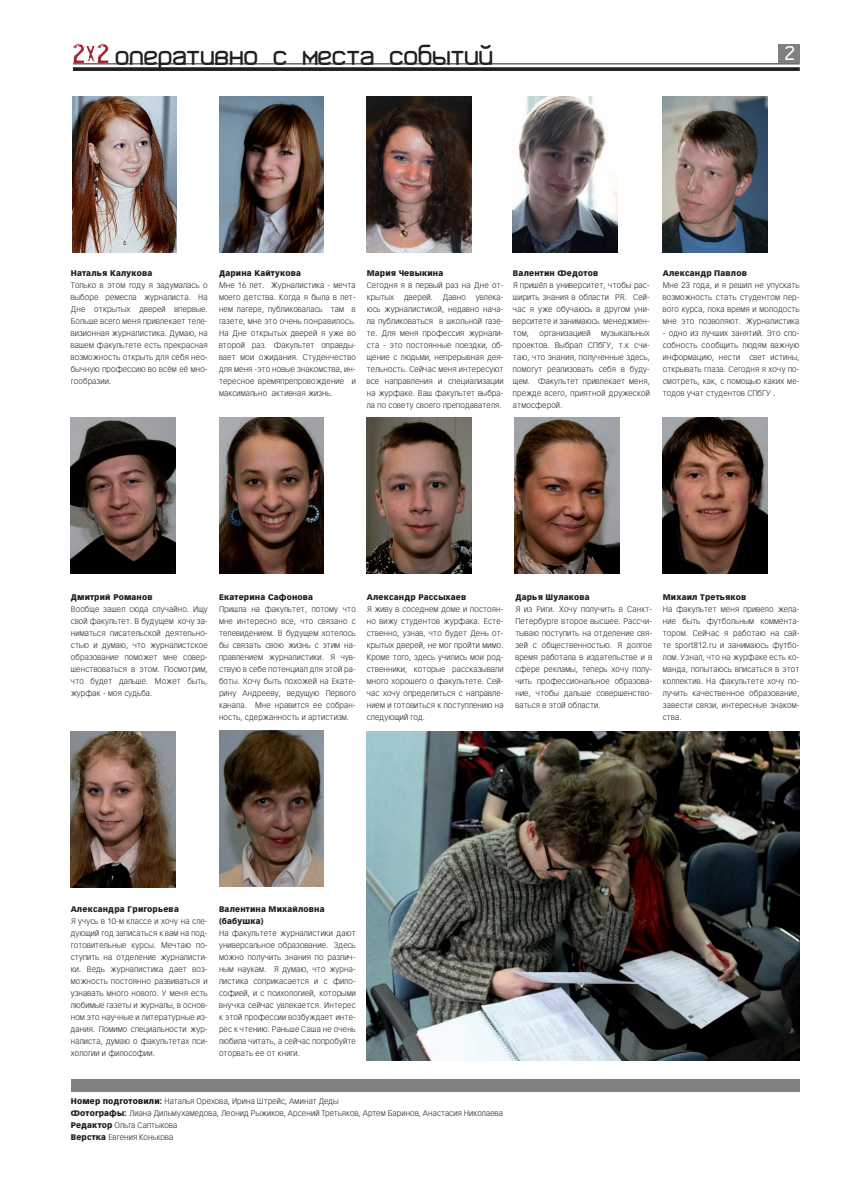
<style>
.page{position:relative;width:842px;height:1191px;background:#fff}
.page>*{position:absolute;margin:0;border:0;box-sizing:border-box;transform-origin:0 0}
.t1{font:500 32px "JF Streetround";color:#231f20}
.t2{font:500 22px "JF Streetround";color:#fff}
.t3{font:300 8px/12px "Julia DI01";letter-spacing:.02em;color:#231f20;text-align:justify}
.t4{font:900 8px "Julia DI01";letter-spacing:.02em;color:#231f20}
.s1{font-weight:900}
</style>
<div class="page">
<hr style="left:73px;top:63px;width:727px;height:1px;background:#231f20">
<svg style="left:73px;top:67px;width:727px;height:4px;background:#322f30"></svg>
<div style="left:778px;top:45px;width:22px;height:18px;background:#817f82"></div>
<svg style="left:73px;top:44px;width:36px;height:19px"></svg>
<img style="left:219px;top:96px;width:105px;height:156px">
<img style="left:72px;top:96px;width:105px;height:156px">
<img style="left:663px;top:96px;width:105px;height:156px">
<img style="left:513px;top:96px;width:105px;height:156px">
<img style="left:367px;top:96px;width:105px;height:156px">
<img style="left:367px;top:418px;width:105px;height:156px">
<img style="left:71px;top:732px;width:105px;height:156px">
<img style="left:514px;top:418px;width:105px;height:156px">
<img style="left:71px;top:418px;width:105px;height:156px">
<img style="left:219px;top:418px;width:105px;height:156px">
<img style="left:663px;top:418px;width:105px;height:156px">
<img style="left:219px;top:731px;width:105px;height:155px">
<div style="left:71px;top:1079px;width:728px;height:12px;background:#818183"></div>
<img style="left:367px;top:731px;width:432px;height:329px">
<p class="t1" style="left:116px;top:40px;width:379px">оперативно с места событий</p>
<p class="t2" style="left:785px;top:43px;width:11px">2</p>
<p class="t4" style="left:71px;top:269px;width:83px">Наталья Калукова</p>
<p class="t3" style="left:71px;top:279px;width:138px">Только в этом году я задумалась о выборе ремесла журналиста. На Дне открытых дверей впервые.<br>Больше всего меня привлекает теле&shy;визионная журналистика. Думаю, на вашем факультете есть прекрасная возможность открыть для себя нео&shy;бычную профессию во всём её мно&shy;гообразии.</p>
<p class="t4" style="left:219px;top:269px;width:83px">Дарина Кайтукова</p>
<p class="t3" style="left:219px;top:279px;width:138px">Мне 16 лет. Журналистика - мечта моего детства. Когда я была в лет&shy;нем лагере, публиковалась там в газете, мне это очень понравилось.<br>На Дне открытых дверей я уже во второй раз. Факультет оправды&shy;вает мои ожидания. Студенчество для меня -это новые знакомства, ин&shy;тересное времяпрепровождение и максимально активная жизнь.</p>
<p class="t4" style="left:367px;top:269px;width:78px">Мария Чевыкина</p>
<p class="t3" style="left:367px;top:279px;width:138px">Сегодня я в первый раз на Дне от&shy;крытых</p>
<p class="t3" style="left:404px;top:291px;width:30px">дверей.</p>
<p class="t3" style="left:443px;top:291px;width:24px">Давно</p>
<p class="t3" style="left:367px;top:291px;width:138px;text-indent:109px">увлека&shy;юсь журналистикой, недавно нача&shy;ла публиковаться в школьной газе&shy;те. Для меня профессия журнали&shy;ста - это постоянные поездки, об&shy;щение с людьми, непрерывная дея&shy;тельность. Сейчас меня интересуют все направления и специализации на журфаке. Ваш факультет выбра&shy;ла по совету своего преподавателя.</p>
<p class="t4" style="left:513px;top:269px;width:87px">Валентин Федотов</p>
<p class="t3" style="left:513px;top:279px;width:138px">Я пришёл в университет, чтобы рас&shy;ширить знания в области PR. Сей&shy;час я уже обучаюсь в другом уни&shy;верситете и занимаюсь менеджмен&shy;том,</p>
<p class="t3" style="left:540px;top:327px;width:52px">организацией</p>
<p class="t3" style="left:513px;top:327px;width:138px;text-indent:88px">музыкальных проектов. Выбрал СПбГУ, т.к счи&shy;таю, что знания, полученные здесь, помогут реализовать себя в буду&shy;щем. Факультет привлекает меня, прежде всего, приятной дружеской атмосферой.</p>
<p class="t4" style="left:663px;top:269px;width:86px">Александр Павлов</p>
<p class="t3" style="left:663px;top:279px;width:138px">Мне 23 года, и я решил не упускать возможность стать студентом пер&shy;вого курса, пока время и молодость мне это позволяют. Журналистика</p>
<p class="t3" style="left:663px;top:327px;width:138px">- одно из лучших занятий. Это спо&shy;собность сообщить людям важную информацию, нести свет истины, открывать глаза. Сегодня я хочу по&shy;смотреть, как, с помощью каких ме&shy;тодов учат студентов СПбГУ .</p>
<p class="t4" style="left:71px;top:593px;width:83px">Дмитрий Романов</p>
<p class="t3" style="left:71px;top:603px;width:138px">Вообще зашел сюда случайно. Ищу свой факультет. В будущем хочу за&shy;ниматься писательской деятельно&shy;стью и думаю, что журналистское образование поможет мне совер&shy;шенствоваться в этом. Посмотрим, что будет дальше. Может быть, журфак - моя судьба.</p>
<p class="t4" style="left:219px;top:593px;width:96px">Екатерина Сафонова</p>
<p class="t3" style="left:219px;top:603px;width:138px">Пришла на факультет, потому что мне интересно все, что связано с телевидением. В будущем хотелось бы связать свою жизнь с этим на&shy;правлением журналистики. Я чув&shy;ствую в себе потенциал для этой ра&shy;боты. Хочу быть похожей на Екате&shy;рину Андрееву, ведущую Первого канала. Мне нравится ее собран&shy;ность, сдержанность и артистизм.</p>
<p class="t4" style="left:367px;top:593px;width:101px">Александр Рассыхаев</p>
<p class="t3" style="left:367px;top:603px;width:138px">Я живу в соседнем доме и постоян&shy;но вижу студентов журфака. Есте&shy;ственно, узнав, что будет День от&shy;крытых дверей, не мог пройти мимо.<br>Кроме того, здесь учились мои род&shy;ственники, которые рассказывали много хорошего о факультете. Сей&shy;час хочу определиться с направле&shy;нием и готовиться к поступлению на следующий год.</p>
<p class="t4" style="left:515px;top:593px;width:76px">Дарья Шулакова</p>
<p class="t3" style="left:515px;top:603px;width:138px">Я из Риги. Хочу получить в Санкт-Петербурге второе высшее. Рассчи&shy;тываю поступить на отделение свя&shy;зей с общественностью. Я долгое время работала в издательстве и в сфере рекламы, теперь хочу полу&shy;чить профессиональное образова&shy;ние, чтобы дальше совершенство&shy;ваться в этой области.</p>
<p class="t4" style="left:663px;top:593px;width:85px">Михаил Третьяков</p>
<p class="t3" style="left:663px;top:603px;width:138px">На факультет меня привело жела&shy;ние быть футбольным коммента&shy;тором. Сейчас я работаю на сай&shy;те sport812.ru и занимаюсь футбо&shy;лом. Узнал, что на журфаке есть ко&shy;манда, попытаюсь вписаться в этот коллектив. На факультете хочу по&shy;лучить качественное образование, завести связи, интересные знаком&shy;ства.</p>
<p class="t4" style="left:71px;top:905px;width:110px">Александра Григорьева</p>
<p class="t3" style="left:71px;top:915px;width:138px">Я учусь в 10-м классе и хочу на сле&shy;дующий год записаться к вам на под&shy;готовительные курсы. Мечтаю по&shy;ступить на отделение журналисти&shy;ки. Ведь журналистика дает воз&shy;можность постоянно развиваться и узнавать много нового. У меня есть любимые газеты и журналы, в основ&shy;ном это научные и литературные из&shy;дания. Помимо специальности жур&shy;налиста, думаю о факультетах пси&shy;хологии и философии.</p>
<p class="t4" style="left:219px;top:905px;width:107px">Валентина Михайловна</p>
<p class="t4" style="left:219px;top:917px;width:46px">(бабушка)</p>
<p class="t3" style="left:219px;top:927px;width:138px">На факультете журналистики дают универсальное образование. Здесь можно получить знания по различ&shy;ным наукам. Я думаю, что журна&shy;листика соприкасается и с фило&shy;софией, и с психологией, которыми внучка сейчас увлекается. Интерес к этой профессии возбуждает инте&shy;рес к чтению. Раньше Саша не очень любила читать, а сейчас попробуйте оторвать ее от книги.</p>
<p class="t3" style="left:71px;top:1095px;width:269px"><span class="s1">Номер подготовили:</span> Наталья Орехова, Ирина Штрейс, Аминат Деды</p>
<p class="t3" style="left:71px;top:1107px;width:434px"><span class="s1">Фотографы:</span> Лиана Дильмухамедова, Леонид Рыжиков, Арсений Третьяков, Артем Баринов, Анастасия Николаева</p>
<p class="t3" style="left:71px;top:1119px;width:108px"><span class="s1">Редактор</span> Ольга Саптыкова</p>
<p class="t3" style="left:71px;top:1131px;width:104px"><span class="s1">Верстка</span> Евгения Конькова</p>
</div>
